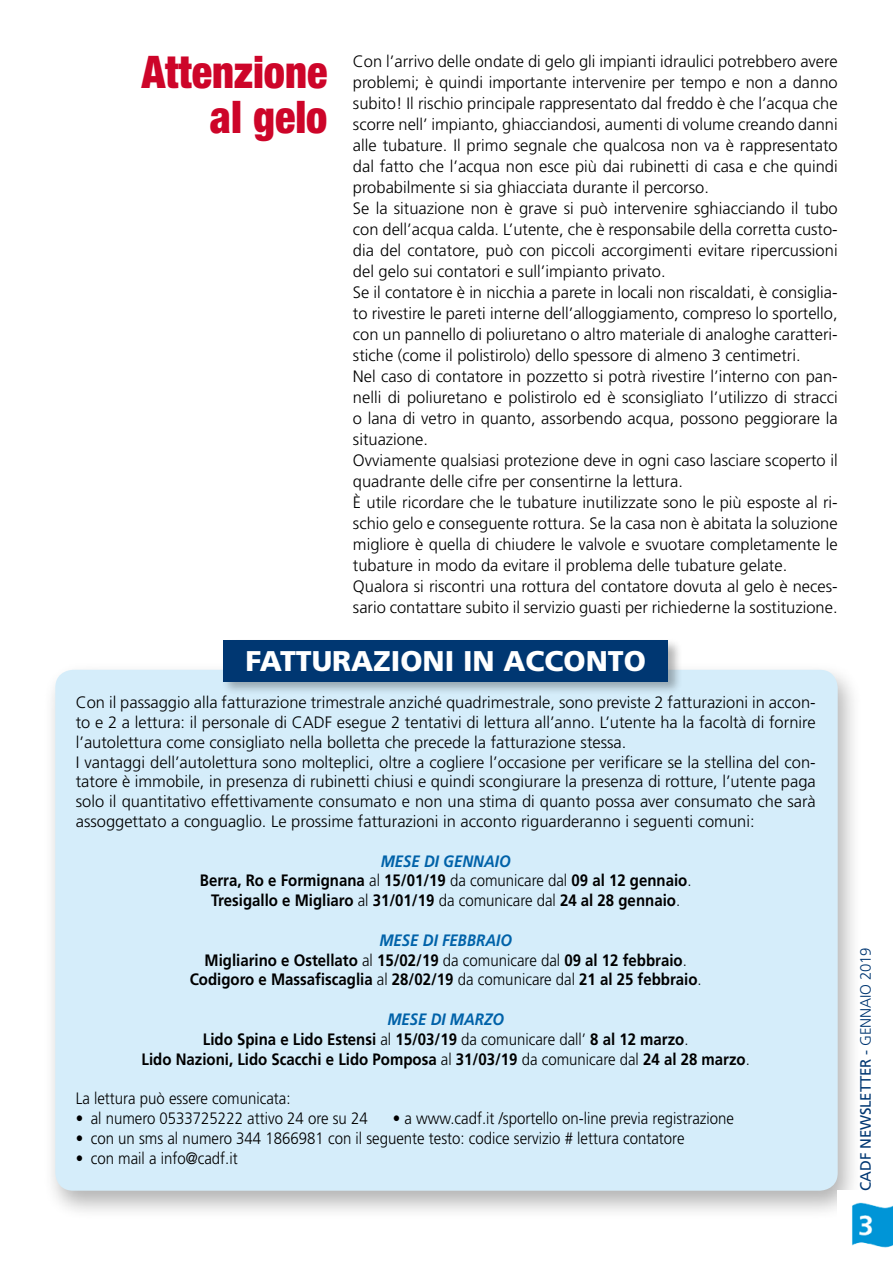
<style>
.page{position:relative;width:893px;height:1263px;background:#fff}
.page>*{position:absolute;margin:0;border:0;box-sizing:border-box;transform-origin:0 0}
.t1{font:900 condensed 45px/45px "Helvetica Neue";color:#cd0529;text-align:right;scale:.94 1}
.t2{font:900 28.5px "Frutiger";color:#fff}
.t3{font:300 16.5px/21px "Frutiger";color:#000}
.t4{font:700 16.5px/19.8px "Frutiger";color:#000;text-align:center;scale:.91 1}
.t5{font:300 16.5px "Frutiger";color:#000;scale:.91 1}
.t6{font:15px "Frutiger";letter-spacing:-.01em;color:#003772}
.s1{font-style:italic;color:#0062a9}
.s2{font-weight:300}
</style>
<div class="page">
<div style="left:42px;top:662px;width:821px;height:559px;background:#000;opacity:.3"></div>
<div style="left:55px;top:670px;width:783px;height:521px;background:#d5edfa;border-radius:18px"></div>
<div style="left:221px;top:637px;width:462px;height:59px;background:#000;opacity:.3"></div>
<div style="left:223px;top:640px;width:445px;height:41px;background:#003772"></div>
<img style="left:838px;top:1191px;width:55px;height:57px">
<h1 class="t1" style="left:142px;top:49px;width:199px">Attenzione al gelo</h1>
<p class="t3" style="left:353px;top:51px;width:486px">Con l’arrivo delle ondate di gelo gli impianti idraulici potrebbero avere problemi; è quindi importante intervenire per tempo e non a danno subito! Il rischio principale rappresentato dal freddo è che l’acqua che scorre nell’ impianto, ghiacciandosi, aumenti di volume creando danni alle tubature. Il primo segnale che qualcosa non va è rappresentato dal fatto che l’acqua non esce più dai rubinetti di casa e che quindi probabilmente si sia ghiacciata durante il percorso.<br>Se la situazione non è grave si può intervenire sghiacciando il tubo con dell’acqua calda. L’utente, che è responsabile della corretta custo&shy;dia del contatore, può con piccoli accorgimenti evitare ripercussioni del gelo sui contatori e sull’impianto privato.<br>Se il contatore è in nicchia a parete in locali non riscaldati, è consiglia&shy;to rivestire le pareti interne dell’alloggiamento, compreso lo sportello, con un pannello di poliuretano o altro materiale di analoghe caratteri&shy;stiche (come il polistirolo) dello spessore di almeno 3 centimetri.<br>Nel caso di contatore in pozzetto si potrà rivestire l’interno con pan&shy;nelli di poliuretano e polistirolo ed è sconsigliato l’utilizzo di stracci o lana di vetro in quanto, assorbendo acqua, possono peggiorare la situazione.<br>Ovviamente qualsiasi protezione deve in ogni caso lasciare scoperto il quadrante delle cifre per consentirne la lettura.<br>È utile ricordare che le tubature inutilizzate sono le più esposte al ri&shy;schio gelo e conseguente rottura. Se la casa non è abitata la soluzione migliore è quella di chiudere le valvole e svuotare completamente le tubature in modo da evitare il problema delle tubature gelate.<br>Qualora si riscontri una rottura del contatore dovuta al gelo è neces&shy;sario contattare subito il servizio guasti per richiederne la sostituzione.</p>
<h2 class="t2" style="left:245px;top:644px;width:402px">FATTURAZIONI IN ACCONTO</h2>
<p class="t3" style="left:76px;top:692px;width:741px;line-height:19.8px">Con il passaggio alla fatturazione trimestrale anziché quadrimestrale, sono previste 2 fatturazioni in accon&shy;to e 2 a lettura: il personale di CADF esegue 2 tentativi di lettura all’anno. L’utente ha la facoltà di fornire l’autolettura come consigliato nella bolletta che precede la fatturazione stessa.<br>I vantaggi dell’autolettura sono molteplici, oltre a cogliere l’occasione per verificare se la stellina del con&shy;tatore è immobile, in presenza di rubinetti chiusi e quindi scongiurare la presenza di rotture, l’utente paga solo il quantitativo effettivamente consumato e non una stima di quanto possa aver consumato che sarà assoggettato a conguaglio. Le prossime fatturazioni in acconto riguarderanno i seguenti comuni:</p>
<p class="t4" style="left:200px;top:851px;width:542px"><span class="s1">MESE DI GENNAIO<br></span>Berra, Ro e Formignana <span class="s2">al</span> 15/01/19 <span class="s2">da comunicare dal</span> 09 al 12 gennaio<span class="s2">.<br></span>Tresigallo e Migliaro <span class="s2">al</span> 31/01/19 <span class="s2">da comunicare dal</span> 24 al 28 gennaio<span class="s2">.</span></p>
<p class="t4" style="left:190px;top:930px;width:564px"><span class="s1">MESE DI FEBBRAIO<br></span>Migliarino e Ostellato <span class="s2">al</span> 15/02/19 <span class="s2">da comunicare dal</span> 09 al 12 febbraio<span class="s2">.<br></span>Codigoro e Massafiscaglia <span class="s2">al</span> 28/02/19 <span class="s2">da comunicare dal</span> 21 al 25 febbraio<span class="s2">.</span></p>
<p class="t4" style="left:142px;top:1009px;width:670px"><span class="s1">MESE DI MARZO<br></span>Lido Spina e Lido Estensi <span class="s2">al</span> 15/03/19 <span class="s2">da comunicare dall’</span> 8 al 12 marzo<span class="s2">.<br></span>Lido Nazioni, Lido Scacchi e Lido Pomposa <span class="s2">al</span> 31/03/19 <span class="s2">da comunicare dal</span> 24 al 28 marzo<span class="s2">.</span></p>
<p class="t5" style="left:76px;top:1089px;width:237px">La lettura può essere comunicata:</p>
<p class="t5" style="left:76px;top:1109px;width:322px">• al numero 0533725222 attivo 24 ore su 24</p>
<p class="t5" style="left:393px;top:1109px;width:376px">• a www.cadf.it /sportello on-line previa registrazione</p>
<p class="t5" style="left:76px;top:1129px;width:670px">• con un sms al numero 344 1866981 con il seguente testo: codice servizio # lettura contatore</p>
<p class="t5" style="left:76px;top:1149px;width:179px">• con mail a info@cadf.it</p>
<p class="t6" style="left:857px;top:1191px;width:245px;rotate:-90deg">CADF NEWSLETTER - <span class="s2">GENNAIO 2019</span></p>
</div>
